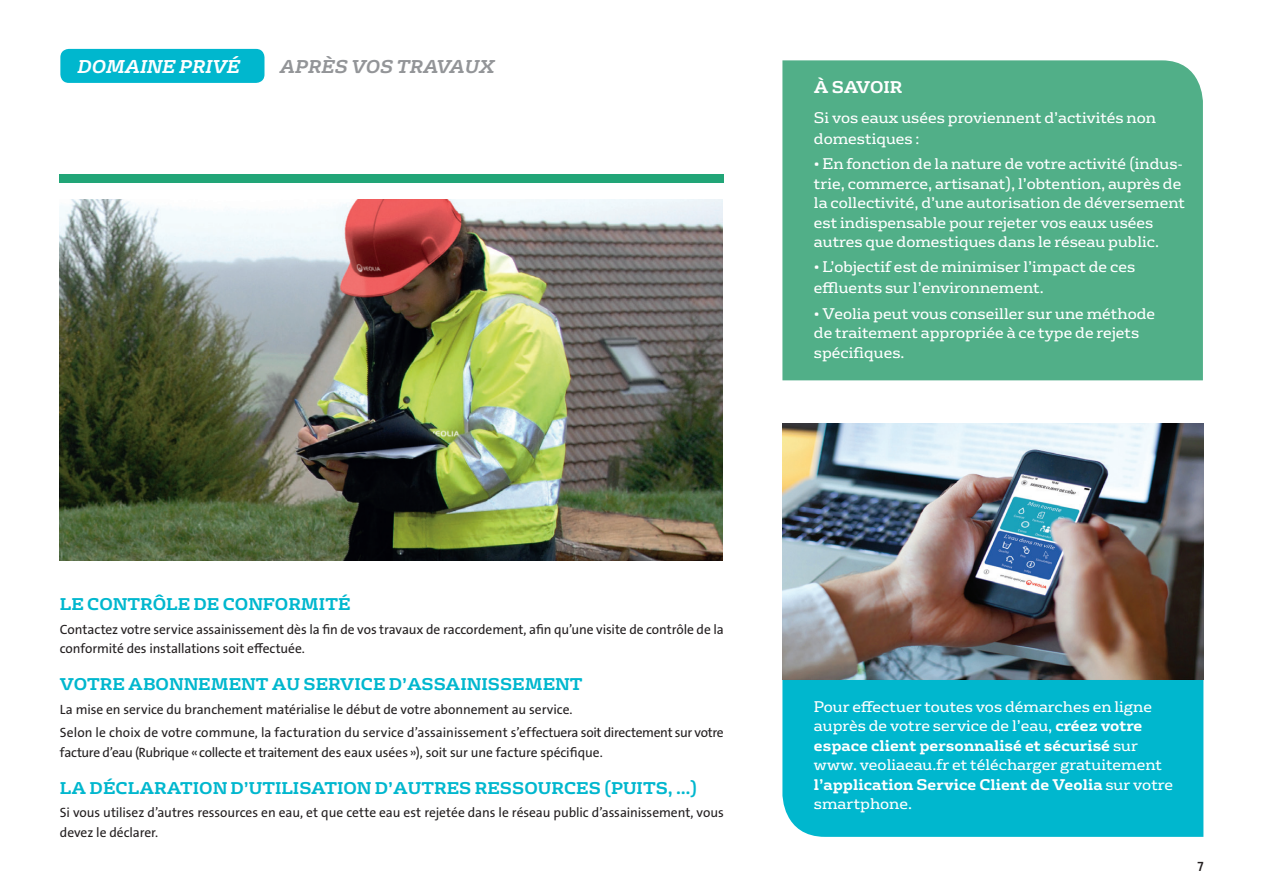
<style>
.page{position:relative;width:1263px;height:893px;background:#fff}
.page>*{position:absolute;margin:0;border:0;box-sizing:border-box;transform-origin:0 0}
.t1{font:italic 700 18px "FS Rufus";color:#939598}
.t2{font:italic 700 18px "FS Rufus";color:#fff}
.t3{font:700 16.5px "FS Rufus";color:#00b7ce}
.t4{font:700 16.5px "FS Rufus";letter-spacing:-.02em;color:#fff}
.t5{font:15px/19.5px "FS Rufus";color:#fff}
.t6{font:13.5px/19.5px "The Sans Veolia W5 Pla";letter-spacing:-.005em;color:#231f20}
.t7{font:13.5px "The Sans Veolia W6 Se Bld";color:#231f20}
.s1{font-weight:700}
</style>
<div class="page">
<div style="left:60px;top:49px;width:204px;height:34px;background:#00b7ce;border-radius:9px"></div>
<div style="left:782px;top:60px;width:421px;height:320px;background:#51af88"></div>
<div style="left:60px;top:174px;width:664px;height:9px;background:#21a577"></div>
<div style="left:782px;top:679px;width:421px;height:158px;background:#00b7ce"></div>
<img style="left:60px;top:200px;width:663px;height:360px">
<img style="left:782px;top:424px;width:421px;height:255px">
<p class="t2" style="left:78px;top:51px;width:164px">DOMAINE PRIVÉ</p>
<p class="t1" style="left:280px;top:51px;width:216px">APRÈS VOS TRAVAUX</p>
<p class="t4" style="left:814px;top:73px;width:90px">À SAVOIR</p>
<p class="t5" style="left:814px;top:106px;width:344px;line-height:21px">Si vos eaux usées proviennent d’activités non domestiques :</p>
<p class="t5" style="left:814px;top:153px;width:373px">• En fonction de la nature de votre activité (indus&shy;trie, commerce, artisanat), l’obtention, auprès de la collectivité, d’une autorisation de déversement est indispensable pour rejeter vos eaux usées autres que domestiques dans le réseau public.</p>
<p class="t5" style="left:814px;top:256px;width:323px;line-height:21px">• L’objectif est de minimiser l’impact de ces effluents sur l’environnement.</p>
<p class="t5" style="left:814px;top:303px;width:343px">• Veolia peut vous conseiller sur une méthode de traitement appropriée à ce type de rejets spécifiques.</p>
<p class="t3" style="left:60px;top:590px;width:292px">LE CONTRÔLE DE CONFORMITÉ</p>
<p class="t6" style="left:60px;top:619px;width:665px">Contactez votre service assainissement dès la fin de vos travaux de raccordement, afin qu’une visite de contrôle de la conformité des installations soit effectuée.</p>
<p class="t3" style="left:60px;top:670px;width:524px">VOTRE ABONNEMENT AU SERVICE D’ASSAINISSEMENT</p>
<p class="t6" style="left:60px;top:699px;width:514px">La mise en service du branchement matérialise le début de votre abonnement au service.</p>
<p class="t6" style="left:60px;top:723px;width:665px">Selon le choix de votre commune, la facturation du service d’assainissement s’effectuera soit directement sur votre facture d’eau (Rubrique «collecte et traitement des eaux usées»), soit sur une facture spécifique.</p>
<p class="t3" style="left:60px;top:773px;width:639px">LA DÉCLARATION D’UTILISATION D’AUTRES RESSOURCES (PUITS, …)</p>
<p class="t6" style="left:60px;top:803px;width:665px">Si vous utilisez d’autres ressources en eau, et que cette eau est rejetée dans le réseau public d’assainissement, vous devez le déclarer.</p>
<p class="t5" style="left:814px;top:696px;width:361px">Pour effectuer toutes vos démarches en ligne auprès de votre service de l’eau, <span class="s1">créez votre espace client personnalisé et sécurisé</span> sur www. veoliaeau.fr et télécharger gratuitement <span class="s1">l’application Service Client de Veolia</span> sur votre smartphone.</p>
<p class="t7" style="left:1197px;top:857px;width:8px">7</p>
</div>
